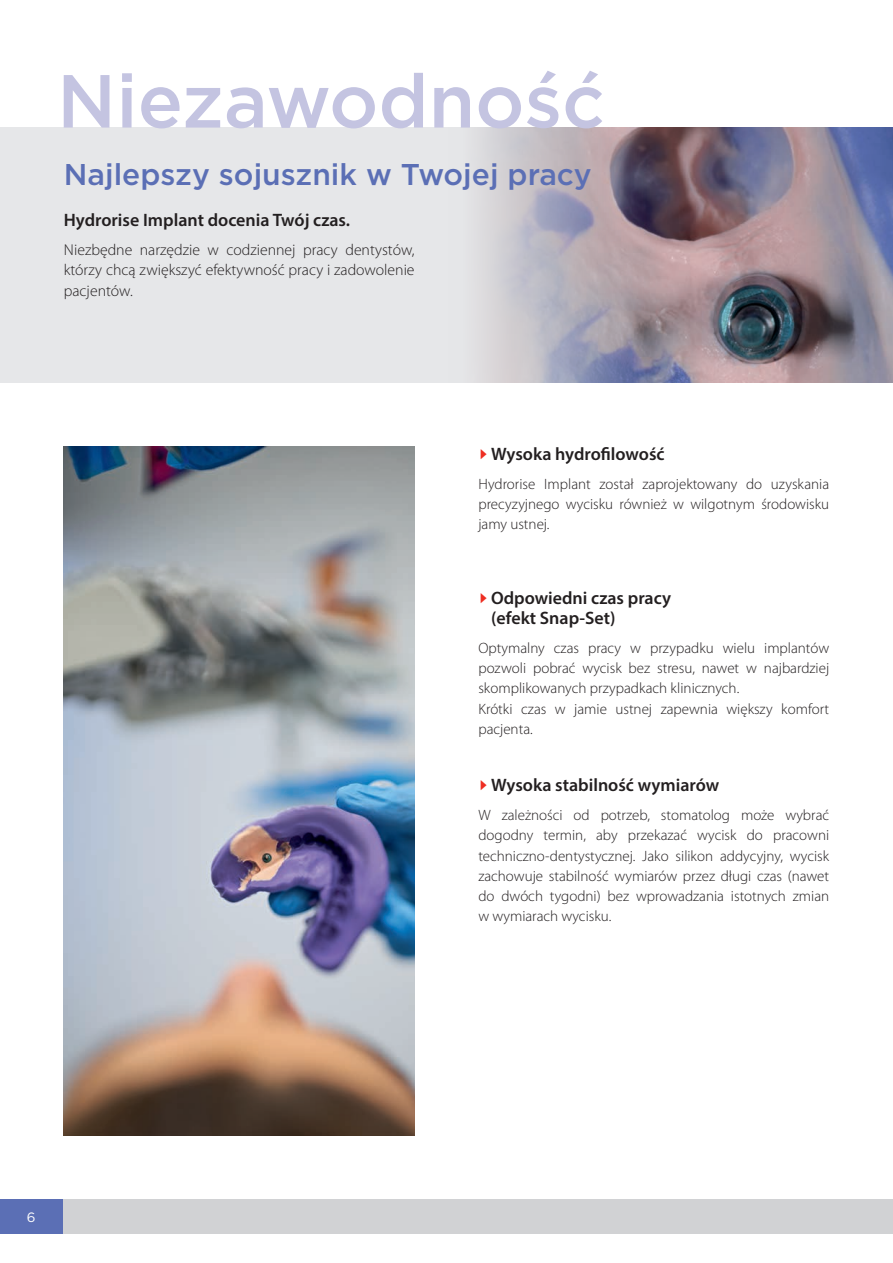
<style>
.page{position:relative;width:893px;height:1263px;background:#fff}
.page>*{position:absolute;margin:0;border:0;box-sizing:border-box;transform-origin:0 0}
.page_title{font:500 75px "Gotham";color:#c4c4e1}
.page_title-2{font:500 30px "Gotham";color:#5b6fb5}
.text{font:600 18px/20.2px "Myriad Pro";color:#231f20}
.text-2{font:300 15.75px/20.2px "Myriad Pro";color:#231f20;text-align:justify}
.unordered_list{font:300 15px/20.2px "Myriad Pro";color:#231f20;text-align:justify}
.t1{font:13.5px "Gotham";color:#fff}
</style>
<div class="page">
<div style="left:64px;top:1199px;width:829px;height:34px;background:#d1d2d4"></div>
<div style="left:0;top:1199px;width:62px;height:34px;background:#5b6fb5"></div>
<div style="left:0;top:128px;width:893px;height:255px;background:#e6e7e9"></div>
<img style="left:479px;top:128px;width:414px;height:255px">
<img style="left:64px;top:446px;width:351px;height:689px">
<p class="page_title" style="left:57px;top:52px;width:549px">Niezawodność</p>
<p class="page_title-2" style="left:64px;top:155px;width:530px">Najlepszy sojusznik w Twojej pracy</p>
<p class="text" style="left:64px;top:210px;width:288px">Hydrorise Implant docenia Twój czas.</p>
<p class="text-2" style="left:64px;top:240px;width:352px">Niezbędne narzędzie w codziennej pracy dentystów, którzy chcą zwiększyć efektywność pracy i zadowolenie pacjentów.</p>
<p class="text" style="left:491px;top:443px;width:175px">Wysoka hydrofilowość</p>
<p class="unordered_list" style="left:478px;top:474px;width:352px">Hydrorise Implant został zaprojektowany do uzyskania precyzyjnego wycisku również w wilgotnym środowisku jamy ustnej.</p>
<p class="text" style="left:491px;top:587px;width:181px">Odpowiedni czas pracy (efekt Snap-Set)</p>
<p class="unordered_list" style="left:478px;top:638px;width:352px">Optymalny czas pracy w przypadku wielu implantów pozwoli pobrać wycisk bez stresu, nawet w najbardziej skomplikowanych przypadkach klinicznych.</p>
<p class="unordered_list" style="left:478px;top:699px;width:352px">Krótki czas w jamie ustnej zapewnia większy komfort pacjenta.</p>
<p class="text" style="left:491px;top:775px;width:230px">Wysoka stabilność wymiarów</p>
<p class="unordered_list" style="left:478px;top:805px;width:352px">W zależności od potrzeb, stomatolog może wybrać dogodny termin, aby przekazać wycisk do pracowni techniczno-dentystycznej. Jako silikon addycyjny, wycisk zachowuje stabilność wymiarów przez długi czas (nawet do dwóch tygodni) bez wprowadzania istotnych zmian w wymiarach wycisku.</p>
<p class="t1" style="left:27px;top:1208px;width:10px">6</p>
</div>
